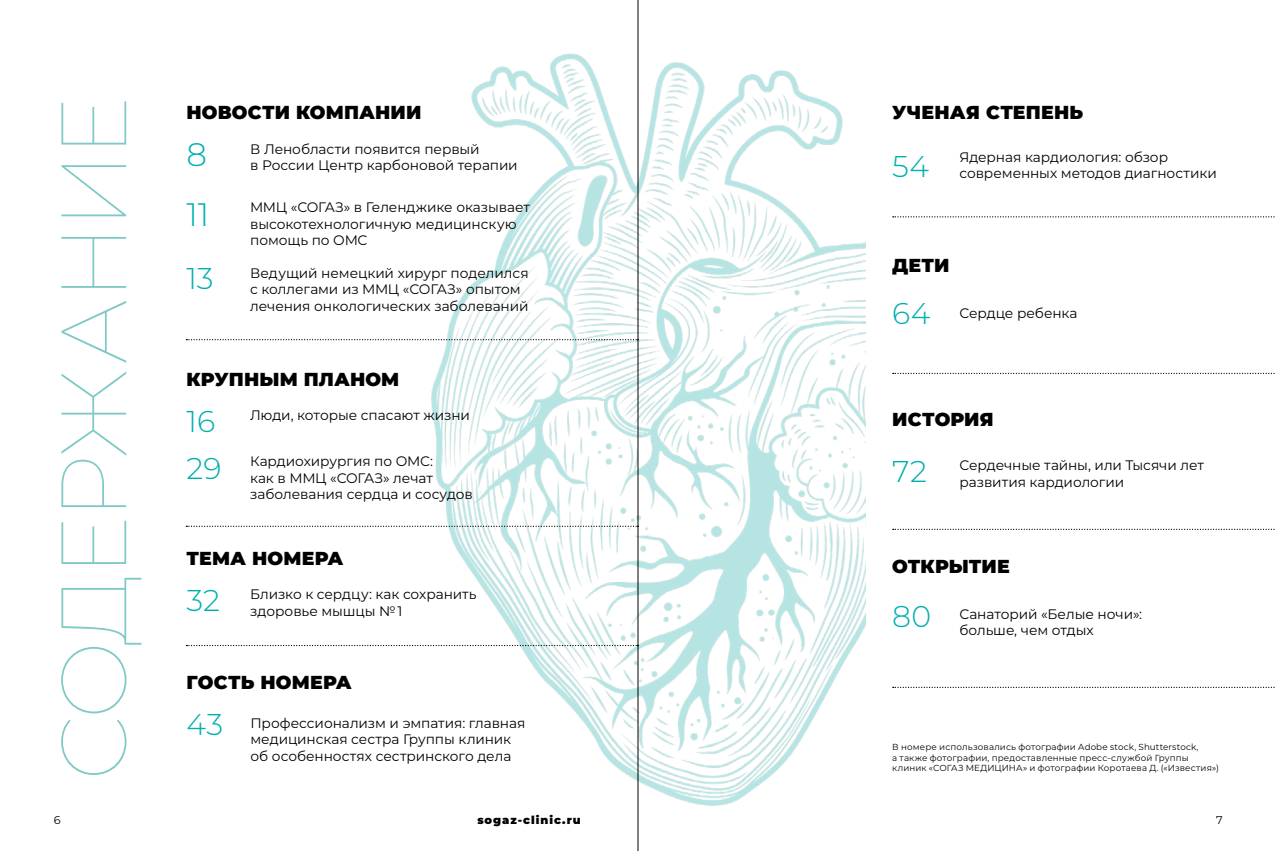
<style>
.page{position:relative;width:1276px;height:851px;background:#fff}
.page>*{position:absolute;margin:0;border:0;box-sizing:border-box;transform-origin:0 0}
.t1{font:100 92.5px "Montserrat";letter-spacing:-.04em;color:#7fc9c6}
.t2{font:300 32.5px/60.4px "Montserrat";color:#00b0ad}
.t3{font:300 30px/46.9px "Montserrat";letter-spacing:.01em;color:#00b0ad}
.t4{font:900 18.75px "Montserrat";letter-spacing:.005em;color:#000}
.t5{font:13.75px/16.5px "Montserrat";letter-spacing:-.005em;color:#000}
.t6{font:900 11.25px "Montserrat";letter-spacing:.085em;color:#000}
.t7{font:11.25px "Montserrat";color:#000}
.t8{font:8.75px/10.5px "Montserrat";letter-spacing:.015em;color:#000}
</style>
<div class="page">
<img style="left:422px;top:39px;width:443px;height:780px">
<svg style="left:893px;top:216px;width:382px;height:1px"></svg>
<svg style="left:893px;top:373px;width:382px;height:1px"></svg>
<svg style="left:893px;top:528px;width:382px;height:2px"></svg>
<svg style="left:893px;top:686px;width:382px;height:2px"></svg>
<svg style="left:186px;top:339px;width:452px;height:1px"></svg>
<svg style="left:186px;top:525px;width:452px;height:2px"></svg>
<svg style="left:186px;top:644px;width:452px;height:2px"></svg>
<hr style="left:638px;top:0;width:1px;height:850px;background:#000">
<h1 class="t1" style="left:32px;top:781px;width:685px;rotate:-90deg">СОДЕРЖАНИЕ</h1>
<h3 class="t4" style="left:186px;top:98px;width:236px">НОВОСТИ КОМПАНИИ</h3>
<h2 class="t2" style="left:186px;top:123px;width:24px">8<br>11</h2>
<h3 class="t3" style="left:186px;top:254px;width:29px">13</h3>
<p class="t5" style="left:250px;top:140px;width:269px">В Ленобласти появится первый<br>в России Центр карбоновой терапии</p>
<p class="t5" style="left:250px;top:198px;width:281px">ММЦ «СОГАЗ» в Геленджике оказывает высокотехнологичную медицинскую помощь по ОМС</p>
<p class="t5" style="left:250px;top:264px;width:280px">Ведущий немецкий хирург поделился с коллегами из ММЦ «СОГАЗ» опытом лечения онкологических заболеваний</p>
<h3 class="t4" style="left:186px;top:365px;width:214px">КРУПНЫМ ПЛАНОМ</h3>
<h3 class="t3" style="left:186px;top:396px;width:37px">16<br>29</h3>
<p class="t5" style="left:250px;top:406px;width:221px">Люди, которые спасают жизни</p>
<p class="t5" style="left:250px;top:452px;width:224px">Кардиохирургия по ОМС:<br>как в ММЦ «СОГАЗ» лечат заболевания сердца и сосудов</p>
<h3 class="t4" style="left:186px;top:544px;width:158px">ТЕМА НОМЕРА</h3>
<h3 class="t3" style="left:186px;top:575px;width:35px">32</h3>
<p class="t5" style="left:250px;top:585px;width:228px">Близко к сердцу: как сохранить здоровье мышцы № 1</p>
<h3 class="t4" style="left:186px;top:668px;width:167px">ГОСТЬ НОМЕРА</h3>
<h3 class="t3" style="left:186px;top:700px;width:38px">43</h3>
<p class="t5" style="left:250px;top:713px;width:276px">Профессионализм и эмпатия: главная медицинская сестра Группы клиник</p>
<p class="t5" style="left:250px;top:746px;width:262px">об особенностях сестринского дела</p>
<h3 class="t4" style="left:892px;top:98px;width:193px">УЧЕНАЯ СТЕПЕНЬ</h3>
<h3 class="t3" style="left:892px;top:142px;width:38px">54</h3>
<p class="t5" style="left:959px;top:148px;width:259px">Ядерная кардиология: обзор современных методов диагностики</p>
<h3 class="t4" style="left:892px;top:251px;width:59px">ДЕТИ</h3>
<h3 class="t3" style="left:892px;top:289px;width:40px">64</h3>
<p class="t5" style="left:959px;top:304px;width:120px">Сердце ребенка</p>
<h3 class="t4" style="left:892px;top:405px;width:103px">ИСТОРИЯ</h3>
<h3 class="t3" style="left:892px;top:447px;width:36px">72</h3>
<p class="t5" style="left:959px;top:456px;width:246px">Сердечные тайны, или Тысячи лет развития кардиологии</p>
<h3 class="t4" style="left:892px;top:552px;width:119px">ОТКРЫТИЕ</h3>
<h3 class="t3" style="left:892px;top:591px;width:41px">80</h3>
<p class="t5" style="left:959px;top:605px;width:184px">Санаторий «Белые ночи»: больше, чем отдых</p>
<p class="t8" style="left:892px;top:741px;width:328px">В номере использовались фотографии Adobe stock, Shutterstock,<br>а также фотографии, предоставленные пресс-службой Группы клиник «СОГАЗ МЕДИЦИНА» и фотографии Коротаева Д. («Известия»)</p>
<p class="t7" style="left:54px;top:812px;width:8px">6</p>
<p class="t6" style="left:477px;top:811px;width:105px">sogaz-clinic.ru</p>
<p class="t7" style="left:1216px;top:812px;width:8px">7</p>
</div>
